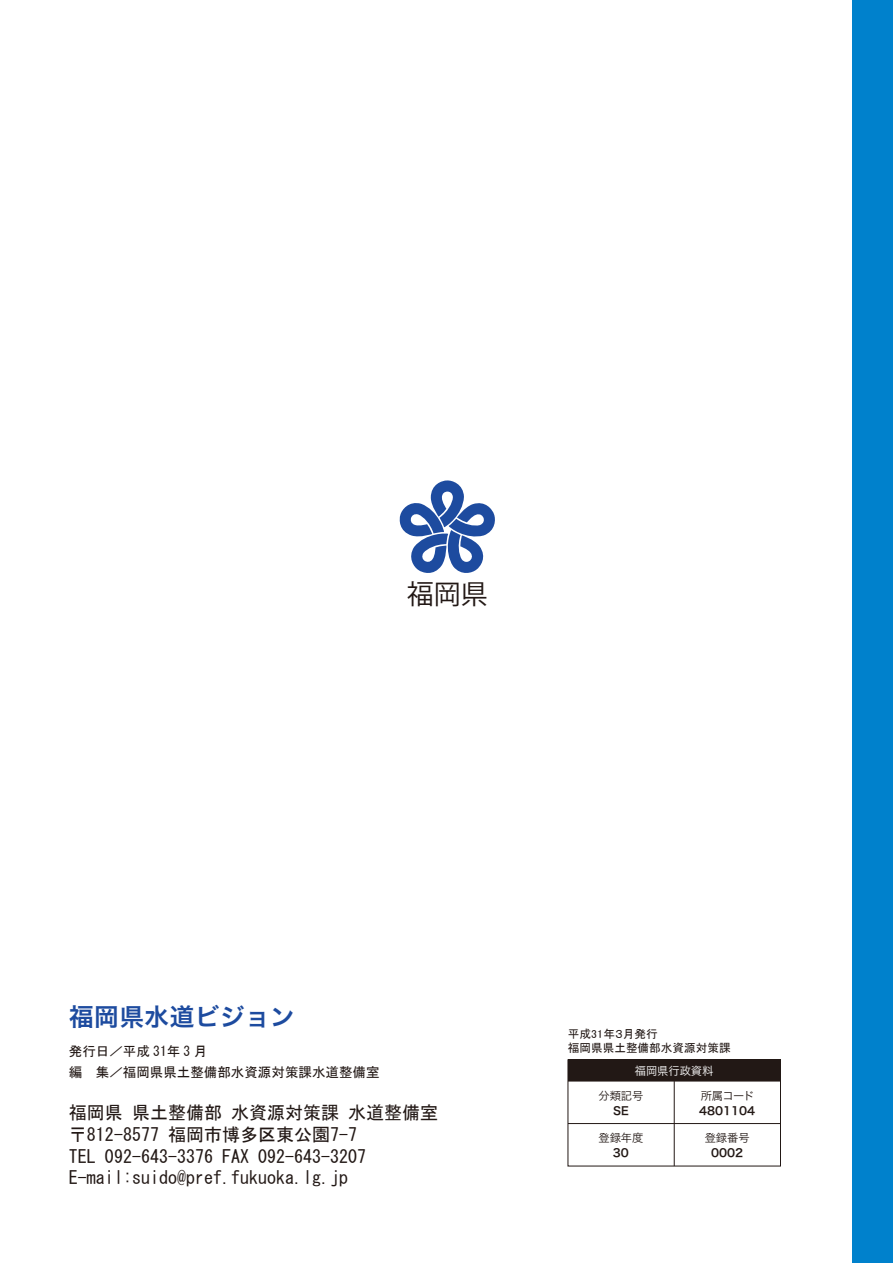
<style>
.page{position:relative;width:893px;height:1263px;background:#fff}
.page>*{position:absolute;margin:0;border:0;box-sizing:border-box;transform-origin:0 0}
.t1{font:27px "Koz Go Pro";color:#221815}
.t2{font:24.6px "Hira Kaku Pro W6";letter-spacing:.02em;color:#1d4b9f}
.t3{font:18px/21.6px "MS Gothic";color:#221815}
.t4{font:13.5px/21px "MS Gothic";color:#221815}
.t5{font:11.55px/14px "MS P Gothic";color:#221815}
.t6{font:11.25px "Hira Kaku Pro W3";color:#221815}
.t7{font:11.25px "Hira Kaku Pro W6";color:#221815}
.t8{font:11.25px "Hira Kaku Pro W3";color:#fff}
</style>
<div class="page">
<div style="left:853px;top:0;width:40px;height:1263px;background:#0081cc"></div>
<div style="left:568px;top:1060px;width:212px;height:21px;background:#221815"></div>
<div style="left:567px;top:1059px;width:213px;height:107px;border:1px solid #221815"></div>
<hr style="left:674px;top:1081px;width:1px;height:85px;background:#221815">
<hr style="left:568px;top:1123px;width:212px;height:1px;background:#221815">
<hr style="left:568px;top:1081px;width:212px;height:1px;background:#221815">
<svg style="left:399px;top:480px;width:96px;height:93px"></svg>
<h1 class="t1" style="left:407px;top:576px;width:82px">福岡県</h1>
<h2 class="t2" style="left:69px;top:995px;width:227px">福岡県水道ビジョン</h2>
<p class="t4" style="left:69px;top:1041px;width:312px">発行日／平成 31年 3 月<br>編　集／福岡県県土整備部水資源対策課水道整備室</p>
<p class="t3" style="left:69px;top:1102px;width:370px">福岡県 県土整備部 水資源対策課 水道整備室〒812-8577 福岡市博多区東公園7-7<br>TEL 092-643-3376 FAX 092-643-3207<br>E-mail:suido@pref.fukuoka.lg.jp</p>
<p class="t5" style="left:568px;top:1027px;width:164px">平成31年３月発行<br>福岡県県土整備部水資源対策課</p>
<p class="t8" style="left:635px;top:1060px;width:80px">福岡県行政資料</p>
<p class="t6" style="left:598px;top:1085px;width:46px">分類記号</p>
<p class="t7" style="left:613px;top:1100px;width:17px">SE</p>
<p class="t6" style="left:598px;top:1127px;width:46px">登録年度</p>
<p class="t7" style="left:613px;top:1142px;width:18px">30</p>
<p class="t6" style="left:700px;top:1085px;width:55px">所属コード</p>
<p class="t7" style="left:699px;top:1100px;width:58px">4801104</p>
<p class="t6" style="left:704px;top:1127px;width:46px">登録番号</p>
<p class="t7" style="left:711px;top:1142px;width:34px">0002</p>
</div>
